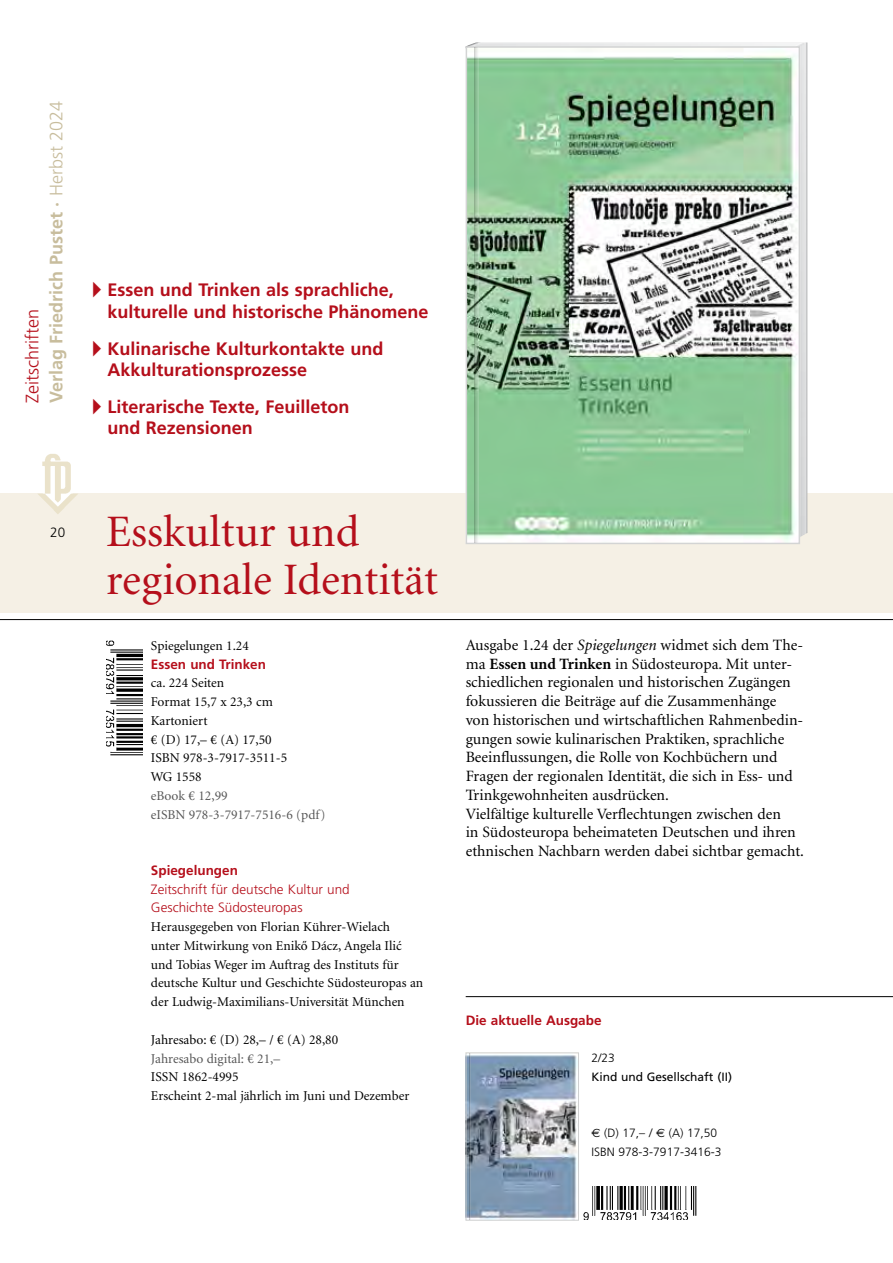
<style>
.page{position:relative;width:893px;height:1263px;background:#fff}
.page>*{position:absolute;margin:0;border:0;box-sizing:border-box;transform-origin:0 0}
.t1{font:45px/48px "Minion";color:#b50f1b}
.t2{font:700 18px/21.6px "Frutiger";color:#b50f1b}
.t3{font:700 18px/24px "Frutiger";color:#c8bd9d}
.t4{font:15.75px/18.8px "Minion";color:#000}
.t5{font:13.5px/18.8px "Minion";color:#000}
.t6{font:300 13.5px/18.8px "Frutiger";color:#b50f1b}
.t7{font:700 13.5px "Frutiger";color:#b50f1b}
.t8{font:300 13.5px "Frutiger";color:#000}
.t9{font:300 12px/18.8px "Frutiger";color:#000}
.t10{font:12px "Frutiger";color:#000}
.s1{font-weight:300;color:#b50f1b}
.s2{font-weight:300}
.s3{font-family:"Minion Pro"}
.s4{color:#565656}
.s5{font-family:"Minion Pro";color:#565656}
.s6{font-style:italic}
.s7{font-weight:700}
.s8{font-family:"Euro Sans";font-weight:400}
</style>
<div class="page">
<div style="left:0;top:493px;width:893px;height:119px;background:#f5f0e5"></div>
<img style="left:38px;top:454px;width:40px;height:60px">
<hr style="left:0;top:619px;width:893px;height:1px;background:#000">
<img style="left:106px;top:640px;width:36px;height:116px">
<img style="left:468px;top:1054px;width:109px;height:164px">
<div style="left:466px;top:1052px;width:113px;height:168px;border:1px solid #cfd0d0"></div>
<svg style="left:469px;top:1053px;width:1px;height:167px"></svg>
<hr style="left:466px;top:996px;width:427px;height:1px;background:#000">
<img style="left:467px;top:43px;width:340px;height:494px">
<img style="left:469px;top:49px;width:328px;height:492px">
<div style="left:466px;top:46px;width:334px;height:498px;border:2px solid #d3d4d4"></div>
<svg style="left:474px;top:48px;width:4px;height:495px;background:#84ad8a"></svg>
<img style="left:583px;top:1187px;width:114px;height:33px">
<p class="t3" style="left:20px;top:403px;width:304px;rotate:-90deg"><span class="s1">Zeitschriften<br></span>Verlag Friedrich Pustet · <span class="s2">Herbst 2024</span></p>
<p class="t8" style="left:50px;top:525px;width:17px">20</p>
<p class="t2" style="left:107px;top:279px;width:323px">Essen und Trinken als sprachliche, kulturelle und historische Phänomene</p>
<p class="t2" style="left:107px;top:337px;width:278px">Kulinarische Kulturkontakte und<br>Akkulturationsprozesse</p>
<p class="t2" style="left:107px;top:395px;width:244px">Literarische Texte, Feuilleton und Rezensionen</p>
<h1 class="t1" style="left:106px;top:509px;width:333px">Esskultur und regionale Identität</h1>
<p class="t5" style="left:151px;top:637px;width:99px">Spiegelungen 1.24</p>
<p class="t7" style="left:151px;top:656px;width:117px">Essen und Trinken</p>
<p class="t5" style="left:151px;top:674px;width:176px">ca. 224 Seiten<br>Format 15,7 x 23,3 cm<br>Kartoniert<br><span class="s3">€</span> (D) 17,– <span class="s3">€</span> (A) 17,50<br>ISBN 978-3-7917-3511-5<br>WG 1558<br><span class="s4">eBook</span> <span class="s5">€</span> <span class="s4">12,99<br>eISBN 978-3-7917-7516-6 (pdf)</span></p>
<p class="t7" style="left:151px;top:862px;width:89px">Spiegelungen</p>
<p class="t6" style="left:151px;top:880px;width:200px">Zeitschrift für deutsche Kultur und<br>Geschichte Südosteuropas</p>
<p class="t5" style="left:151px;top:918px;width:274px">Herausgegeben von Florian Kührer-Wielach<br>unter Mitwirkung von Enik<span class="s3">ő</span> Dácz, Angela Ili<span class="s3">ć </span>und Tobias Weger im Auftrag des Instituts für deutsche Kultur und Geschichte Südosteuropas an der Ludwig-Maximilians-Universität München</p>
<p class="t5" style="left:151px;top:1030px;width:260px">Jahresabo: <span class="s3">€</span> (D) 28,– / <span class="s3">€</span> (A) 28,80<br><span class="s4">Jahresabo digital:</span> <span class="s5">€</span> <span class="s4">21,–<br></span>ISSN 1862-4995<br>Erscheint 2-mal jährlich im Juni und Dezember</p>
<p class="t4" style="left:466px;top:636px;width:340px">Ausgabe 1.24 der <span class="s6">Spiegelungen</span> widmet sich dem The&shy;ma <span class="s7">Essen und Trinken</span> in Südosteuropa. Mit unter&shy;schiedlichen regionalen und historischen Zugängen fokussieren die Beiträge auf die Zusammenhänge<br>von historischen und wirtschaftlichen Rahmenbedin&shy;gungen sowie kulinarischen Praktiken, sprachliche Beeinflussungen, die Rolle von Kochbüchern und Fragen der regionalen Identität, die sich in Ess- und Trinkgewohnheiten ausdrücken.<br>Vielfältige kulturelle Verflechtungen zwischen den<br>in Südosteuropa beheimateten Deutschen und ihren ethnischen Nachbarn werden dabei sichtbar gemacht.</p>
<p class="t7" style="left:466px;top:1012px;width:137px">Die aktuelle Ausgabe</p>
<p class="t9" style="left:592px;top:1049px;width:25px">2/23</p>
<p class="t10" style="left:592px;top:1070px;width:142px">Kind und Gesellschaft (II)</p>
<p class="t9" style="left:592px;top:1124px;width:131px"><span class="s8">€</span> (D) 17,– / <span class="s8">€</span> (A) 17,50<br>ISBN 978-3-7917-3416-3</p>
</div>
